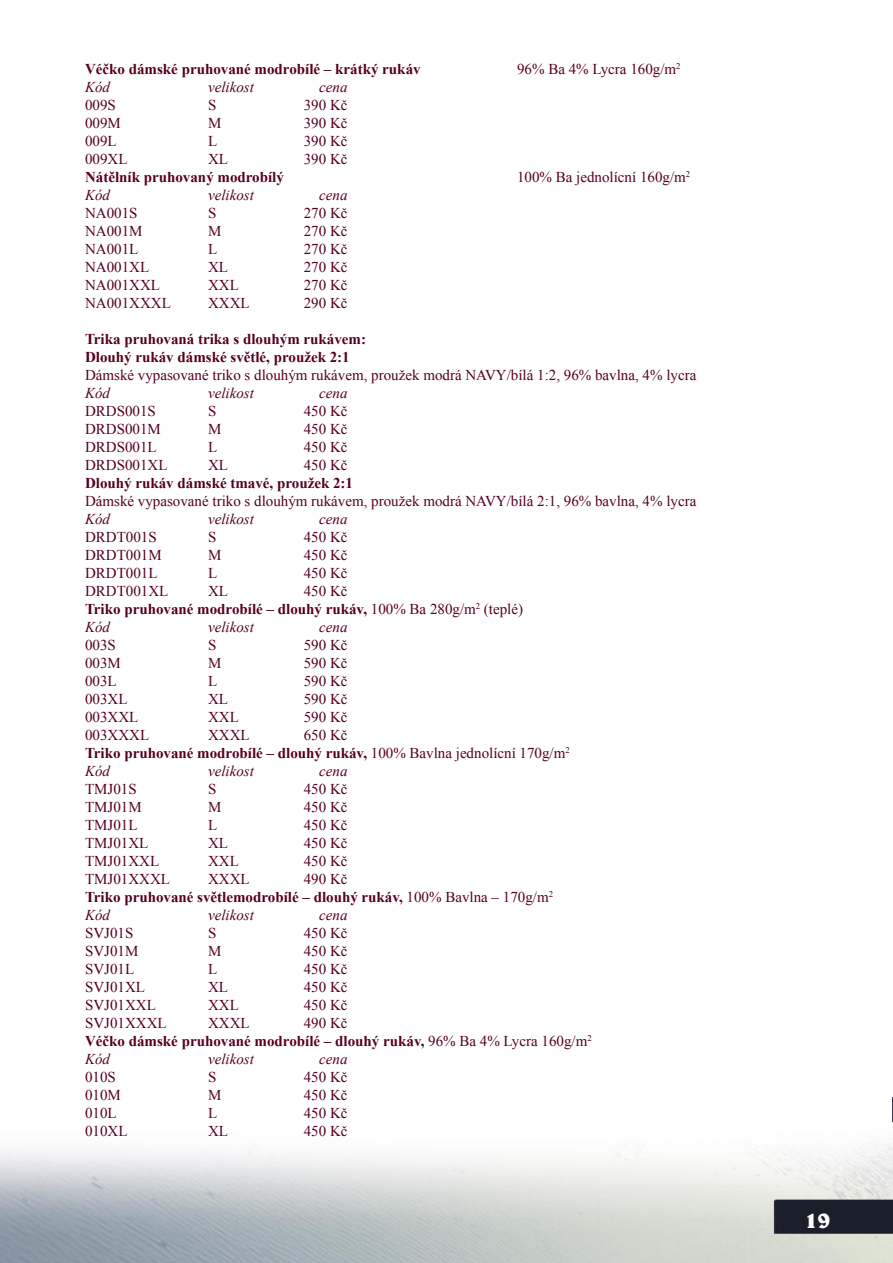
<style>
.page{position:relative;width:893px;height:1263px;background:#fff}
.page>*{position:absolute;margin:0;border:0;box-sizing:border-box;transform-origin:0 0}
.t1{font:700 24px "Belwe CE";color:#fff}
.t2{font:15px "Times New Roman";color:#580018}
.t3{font:700 15px "Times New Roman";color:#580018}
.t4{font:italic 15px "Times New Roman";color:#580018}
.s1{font-weight:400}
</style>
<div class="page">
<img style="left:0;top:1097px;width:893px;height:166px">
<p class="t3" style="left:85px;top:59px;width:337px">Véčko dámské pruhované modrobílé – krátký rukáv</p>
<p class="t2" style="left:517px;top:59px;width:165px">96% Ba 4% Lycra 160g/m<sup>2</sup></p>
<p class="t4" style="left:85px;top:77px;width:27px">Kód</p>
<p class="t4" style="left:208px;top:77px;width:47px">velikost</p>
<p class="t4" style="left:319px;top:77px;width:30px">cena</p>
<p class="t2" style="left:85px;top:95px;width:32px">009S</p>
<p class="t2" style="left:208px;top:95px;width:10px">S</p>
<p class="t2" style="left:304px;top:95px;width:45px">390 Kč</p>
<p class="t2" style="left:85px;top:113px;width:37px">009M</p>
<p class="t2" style="left:208px;top:113px;width:15px">M</p>
<p class="t2" style="left:304px;top:113px;width:45px">390 Kč</p>
<p class="t2" style="left:85px;top:131px;width:33px">009L</p>
<p class="t2" style="left:208px;top:131px;width:11px">L</p>
<p class="t2" style="left:304px;top:131px;width:45px">390 Kč</p>
<p class="t2" style="left:85px;top:149px;width:44px">009XL</p>
<p class="t2" style="left:208px;top:149px;width:21px">XL</p>
<p class="t2" style="left:304px;top:149px;width:45px">390 Kč</p>
<p class="t3" style="left:85px;top:167px;width:200px">Nátělník pruhovaný modrobílý</p>
<p class="t2" style="left:517px;top:167px;width:175px">100% Ba jednolícní 160g/m<sup>2</sup></p>
<p class="t4" style="left:85px;top:185px;width:27px">Kód</p>
<p class="t4" style="left:208px;top:185px;width:47px">velikost</p>
<p class="t4" style="left:319px;top:185px;width:30px">cena</p>
<p class="t2" style="left:85px;top:203px;width:54px">NA001S</p>
<p class="t2" style="left:208px;top:203px;width:10px">S</p>
<p class="t2" style="left:304px;top:203px;width:45px">270 Kč</p>
<p class="t2" style="left:85px;top:221px;width:59px">NA001M</p>
<p class="t2" style="left:208px;top:221px;width:15px">M</p>
<p class="t2" style="left:304px;top:221px;width:45px">270 Kč</p>
<p class="t2" style="left:85px;top:239px;width:55px">NA001L</p>
<p class="t2" style="left:208px;top:239px;width:11px">L</p>
<p class="t2" style="left:304px;top:239px;width:45px">270 Kč</p>
<p class="t2" style="left:85px;top:257px;width:66px">NA001XL</p>
<p class="t2" style="left:208px;top:257px;width:21px">XL</p>
<p class="t2" style="left:304px;top:257px;width:45px">270 Kč</p>
<p class="t2" style="left:85px;top:275px;width:76px">NA001XXL</p>
<p class="t2" style="left:208px;top:275px;width:32px">XXL</p>
<p class="t2" style="left:304px;top:275px;width:45px">270 Kč</p>
<p class="t2" style="left:85px;top:293px;width:87px">NA001XXXL</p>
<p class="t2" style="left:208px;top:293px;width:43px">XXXL</p>
<p class="t2" style="left:304px;top:293px;width:45px">290 Kč</p>
<p class="t3" style="left:85px;top:329px;width:283px">Trika pruhovaná trika s dlouhým rukávem:</p>
<p class="t3" style="left:85px;top:347px;width:266px">Dlouhý rukáv dámské světlé, proužek 2:1</p>
<p class="t2" style="left:85px;top:365px;width:613px">Dámské vypasované triko s dlouhým rukávem, proužek modrá NAVY/bílá 1:2, 96% bavlna, 4% lycra</p>
<p class="t4" style="left:85px;top:383px;width:27px">Kód</p>
<p class="t4" style="left:208px;top:383px;width:47px">velikost</p>
<p class="t4" style="left:319px;top:383px;width:30px">cena</p>
<p class="t2" style="left:85px;top:401px;width:72px">DRDS001S</p>
<p class="t2" style="left:208px;top:401px;width:10px">S</p>
<p class="t2" style="left:304px;top:401px;width:45px">450 Kč</p>
<p class="t2" style="left:85px;top:419px;width:77px">DRDS001M</p>
<p class="t2" style="left:208px;top:419px;width:15px">M</p>
<p class="t2" style="left:304px;top:419px;width:45px">450 Kč</p>
<p class="t2" style="left:85px;top:437px;width:73px">DRDS001L</p>
<p class="t2" style="left:208px;top:437px;width:11px">L</p>
<p class="t2" style="left:304px;top:437px;width:45px">450 Kč</p>
<p class="t2" style="left:85px;top:455px;width:84px">DRDS001XL</p>
<p class="t2" style="left:208px;top:455px;width:21px">XL</p>
<p class="t2" style="left:304px;top:455px;width:45px">450 Kč</p>
<p class="t3" style="left:85px;top:473px;width:270px">Dlouhý rukáv dámské tmavé, proužek 2:1</p>
<p class="t2" style="left:85px;top:491px;width:613px">Dámské vypasované triko s dlouhým rukávem, proužek modrá NAVY/bílá 2:1, 96% bavlna, 4% lycra</p>
<p class="t4" style="left:85px;top:509px;width:27px">Kód</p>
<p class="t4" style="left:208px;top:509px;width:47px">velikost</p>
<p class="t4" style="left:319px;top:509px;width:30px">cena</p>
<p class="t2" style="left:85px;top:527px;width:73px">DRDT001S</p>
<p class="t2" style="left:208px;top:527px;width:10px">S</p>
<p class="t2" style="left:304px;top:527px;width:45px">450 Kč</p>
<p class="t2" style="left:85px;top:545px;width:78px">DRDT001M</p>
<p class="t2" style="left:208px;top:545px;width:15px">M</p>
<p class="t2" style="left:304px;top:545px;width:45px">450 Kč</p>
<p class="t2" style="left:85px;top:563px;width:74px">DRDT001L</p>
<p class="t2" style="left:208px;top:563px;width:11px">L</p>
<p class="t2" style="left:304px;top:563px;width:45px">450 Kč</p>
<p class="t2" style="left:85px;top:581px;width:85px">DRDT001XL</p>
<p class="t2" style="left:208px;top:581px;width:21px">XL</p>
<p class="t2" style="left:304px;top:581px;width:45px">450 Kč</p>
<p class="t3" style="left:85px;top:599px;width:440px">Triko pruhované modrobílé – dlouhý rukáv, <span class="s1">100% Ba 280g/m</span><sup>2</sup> <span class="s1">(teplé)</span></p>
<p class="t4" style="left:85px;top:617px;width:27px">Kód</p>
<p class="t4" style="left:208px;top:617px;width:47px">velikost</p>
<p class="t4" style="left:319px;top:617px;width:30px">cena</p>
<p class="t2" style="left:85px;top:635px;width:32px">003S</p>
<p class="t2" style="left:208px;top:635px;width:10px">S</p>
<p class="t2" style="left:304px;top:635px;width:45px">590 Kč</p>
<p class="t2" style="left:85px;top:653px;width:37px">003M</p>
<p class="t2" style="left:208px;top:653px;width:15px">M</p>
<p class="t2" style="left:304px;top:653px;width:45px">590 Kč</p>
<p class="t2" style="left:85px;top:671px;width:33px">003L</p>
<p class="t2" style="left:208px;top:671px;width:11px">L</p>
<p class="t2" style="left:304px;top:671px;width:45px">590 Kč</p>
<p class="t2" style="left:85px;top:689px;width:44px">003XL</p>
<p class="t2" style="left:208px;top:689px;width:21px">XL</p>
<p class="t2" style="left:304px;top:689px;width:45px">590 Kč</p>
<p class="t2" style="left:85px;top:707px;width:55px">003XXL</p>
<p class="t2" style="left:208px;top:707px;width:32px">XXL</p>
<p class="t2" style="left:304px;top:707px;width:45px">590 Kč</p>
<p class="t2" style="left:85px;top:725px;width:66px">003XXXL</p>
<p class="t2" style="left:208px;top:725px;width:43px">XXXL</p>
<p class="t2" style="left:304px;top:725px;width:45px">650 Kč</p>
<p class="t3" style="left:85px;top:743px;width:486px">Triko pruhované modrobílé – dlouhý rukáv, <span class="s1">100% Bavlna jednolícní 170g/m</span><sup>2</sup></p>
<p class="t4" style="left:85px;top:761px;width:27px">Kód</p>
<p class="t4" style="left:208px;top:761px;width:47px">velikost</p>
<p class="t4" style="left:319px;top:761px;width:30px">cena</p>
<p class="t2" style="left:85px;top:779px;width:53px">TMJ01S</p>
<p class="t2" style="left:208px;top:779px;width:10px">S</p>
<p class="t2" style="left:304px;top:779px;width:45px">450 Kč</p>
<p class="t2" style="left:85px;top:797px;width:58px">TMJ01M</p>
<p class="t2" style="left:208px;top:797px;width:15px">M</p>
<p class="t2" style="left:304px;top:797px;width:45px">450 Kč</p>
<p class="t2" style="left:85px;top:815px;width:54px">TMJ01L</p>
<p class="t2" style="left:208px;top:815px;width:11px">L</p>
<p class="t2" style="left:304px;top:815px;width:45px">450 Kč</p>
<p class="t2" style="left:85px;top:833px;width:65px">TMJ01XL</p>
<p class="t2" style="left:208px;top:833px;width:21px">XL</p>
<p class="t2" style="left:304px;top:833px;width:45px">450 Kč</p>
<p class="t2" style="left:85px;top:851px;width:76px">TMJ01XXL</p>
<p class="t2" style="left:208px;top:851px;width:32px">XXL</p>
<p class="t2" style="left:304px;top:851px;width:45px">450 Kč</p>
<p class="t2" style="left:85px;top:869px;width:86px">TMJ01XXXL</p>
<p class="t2" style="left:208px;top:869px;width:43px">XXXL</p>
<p class="t2" style="left:304px;top:869px;width:45px">490 Kč</p>
<p class="t3" style="left:85px;top:887px;width:470px">Triko pruhované světlemodrobílé – dlouhý rukáv, <span class="s1">100% Bavlna – 170g/m</span><sup>2</sup></p>
<p class="t4" style="left:85px;top:905px;width:27px">Kód</p>
<p class="t4" style="left:208px;top:905px;width:47px">velikost</p>
<p class="t4" style="left:319px;top:905px;width:30px">cena</p>
<p class="t2" style="left:85px;top:923px;width:50px">SVJ01S</p>
<p class="t2" style="left:208px;top:923px;width:10px">S</p>
<p class="t2" style="left:304px;top:923px;width:45px">450 Kč</p>
<p class="t2" style="left:85px;top:941px;width:55px">SVJ01M</p>
<p class="t2" style="left:208px;top:941px;width:15px">M</p>
<p class="t2" style="left:304px;top:941px;width:45px">450 Kč</p>
<p class="t2" style="left:85px;top:959px;width:51px">SVJ01L</p>
<p class="t2" style="left:208px;top:959px;width:11px">L</p>
<p class="t2" style="left:304px;top:959px;width:45px">450 Kč</p>
<p class="t2" style="left:85px;top:977px;width:61px">SVJ01XL</p>
<p class="t2" style="left:208px;top:977px;width:21px">XL</p>
<p class="t2" style="left:304px;top:977px;width:45px">450 Kč</p>
<p class="t2" style="left:85px;top:995px;width:72px">SVJ01XXL</p>
<p class="t2" style="left:208px;top:995px;width:32px">XXL</p>
<p class="t2" style="left:304px;top:995px;width:45px">450 Kč</p>
<p class="t2" style="left:85px;top:1013px;width:83px">SVJ01XXXL</p>
<p class="t2" style="left:208px;top:1013px;width:43px">XXXL</p>
<p class="t2" style="left:304px;top:1013px;width:45px">490 Kč</p>
<p class="t3" style="left:85px;top:1031px;width:508px">Véčko dámské pruhované modrobílé – dlouhý rukáv, <span class="s1">96% Ba 4% Lycra 160g/m</span><sup>2</sup></p>
<p class="t4" style="left:85px;top:1049px;width:27px">Kód</p>
<p class="t4" style="left:208px;top:1049px;width:47px">velikost</p>
<p class="t4" style="left:319px;top:1049px;width:30px">cena</p>
<p class="t2" style="left:85px;top:1067px;width:32px">010S</p>
<p class="t2" style="left:208px;top:1067px;width:10px">S</p>
<p class="t2" style="left:304px;top:1067px;width:45px">450 Kč</p>
<p class="t2" style="left:85px;top:1085px;width:37px">010M</p>
<p class="t2" style="left:208px;top:1085px;width:15px">M</p>
<p class="t2" style="left:304px;top:1085px;width:45px">450 Kč</p>
<p class="t2" style="left:85px;top:1103px;width:33px">010L</p>
<p class="t2" style="left:208px;top:1103px;width:11px">L</p>
<p class="t2" style="left:304px;top:1103px;width:45px">450 Kč</p>
<p class="t2" style="left:85px;top:1121px;width:44px">010XL</p>
<p class="t2" style="left:208px;top:1121px;width:21px">XL</p>
<p class="t2" style="left:304px;top:1121px;width:45px">450 Kč</p>
<h1 class="t1" style="left:804px;top:1206px;width:27px">19</h1>
</div>
